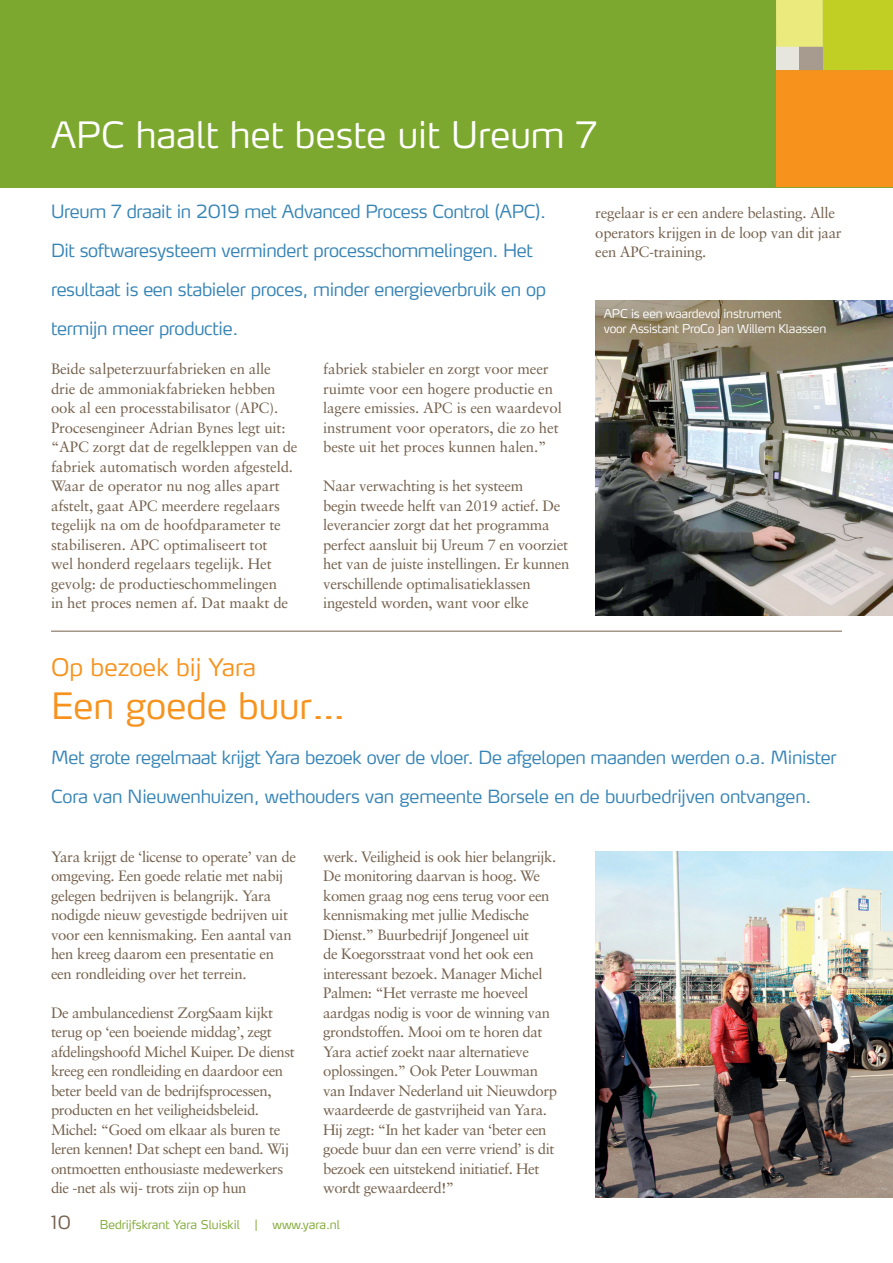
<style>
.page{position:relative;width:893px;height:1263px;background:#fff}
.page>*{position:absolute;margin:0;border:0;box-sizing:border-box;transform-origin:0 0}
.Kop_1{font:300 36px "Max LF";color:#fff}
.Kop_1-2{font:300 36px "Max LF";color:#f7931d}
.Kop_1-3{font:300 24px "Max LF";color:#f7931d}
.intro{font:300 18px/39px "Max LF";letter-spacing:-.02em;color:#3684b6}
.t1{font:300 18px "Max LF";color:#75614d}
.broodtekst{font:15px/19.5px "Sabon";letter-spacing:-.025em;color:#75614d}
.tussenkop{font:300 12px "Max LF";letter-spacing:-.02em;color:#fff}
.t2{font:300 12px "Max LF";color:#7da830}
</style>
<div class="page">
<div style="left:0;top:0;width:893px;height:187px;background:#7da830"></div>
<img style="left:595px;top:300px;width:298px;height:316px">
<hr style="left:51px;top:631px;width:791px;height:1px;background:#75614d">
<img style="left:595px;top:851px;width:298px;height:346px">
<div style="left:823px;top:0;width:70px;height:70px;background:#c1ce23"></div>
<div style="left:776px;top:70px;width:117px;height:117px;background:#f7931d"></div>
<div style="left:776px;top:47px;width:47px;height:23px;background:#e7e6de"></div>
<div style="left:799px;top:47px;width:24px;height:23px;background:#a79a8f"></div>
<div style="left:776px;top:0;width:47px;height:47px;background:#eaeb7c"></div>
<p class="Kop_1" style="left:51px;top:112px;width:548px">APC haalt het beste uit Ureum 7</p>
<p class="intro" style="left:51px;top:192px;width:497px">Ureum 7 draait in 2019 met Advanced Process Control (APC).<br>Dit softwaresysteem vermindert processchommelingen. Het resultaat is een stabieler proces, minder energieverbruik en op termijn meer productie.</p>
<p class="broodtekst" style="left:51px;top:359px;width:248px">Beide salpeterzuurfabrieken en alle drie de ammoniakfabrieken hebben ook al een processtabilisator (APC).<br>Procesengineer Adrian Bynes legt uit: “APC zorgt dat de regelkleppen van de fabriek automatisch worden afgesteld.<br>Waar de operator nu nog alles apart afstelt, gaat APC meerdere regelaars tegelijk na om de hoofdparameter te stabiliseren. APC optimaliseert tot<br>wel honderd regelaars tegelijk. Het gevolg: de productieschommelingen<br>in het proces nemen af. Dat maakt de</p>
<p class="broodtekst" style="left:323px;top:359px;width:240px">fabriek stabieler en zorgt voor meer ruimte voor een hogere productie en lagere emissies. APC is een waardevol instrument voor operators, die zo het beste uit het proces kunnen halen.”</p>
<p class="broodtekst" style="left:323px;top:476px;width:248px">Naar verwachting is het systeem<br>begin tweede helft van 2019 actief. De leverancier zorgt dat het programma perfect aansluit bij Ureum 7 en voorziet het van de juiste instellingen. Er kunnen verschillende optimalisatieklassen ingesteld worden, want voor elke</p>
<p class="broodtekst" style="left:595px;top:203px;width:248px">regelaar is er een andere belasting. Alle operators krijgen in de loop van dit jaar een APC-training.</p>
<p class="tussenkop" style="left:604px;top:306px;width:179px">APC is een waardevol instrument</p>
<p class="tussenkop" style="left:604px;top:321px;width:224px">voor Assistant ProCo Jan Willem Klaassen</p>
<p class="Kop_1-3" style="left:51px;top:652px;width:207px">Op bezoek bij Yara</p>
<p class="Kop_1-2" style="left:51px;top:683px;width:296px">Een goede buur…</p>
<p class="intro" style="left:51px;top:738px;width:787px">Met grote regelmaat krijgt Yara bezoek over de vloer. De afgelopen maanden werden o.a. Minister<br>Cora van Nieuwenhuizen, wethouders van gemeente Borsele en de buurbedrijven ontvangen.</p>
<p class="broodtekst" style="left:51px;top:846px;width:246px">Yara krijgt de ‘license to operate’ van de omgeving. Een goede relatie met nabij gelegen bedrijven is belangrijk. Yara nodigde nieuw gevestigde bedrijven uit voor een kennismaking. Een aantal van hen kreeg daarom een presentatie en een rondleiding over het terrein.</p>
<p class="broodtekst" style="left:51px;top:1002px;width:245px">De ambulancedienst ZorgSaam kijkt terug op ‘een boeiende middag’, zegt afdelingshoofd Michel Kuiper. De dienst kreeg een rondleiding en daardoor een beter beeld van de bedrijfsprocessen, producten en het veiligheidsbeleid.<br>Michel: “Goed om elkaar als buren te leren kennen! Dat schept een band. Wij ontmoetten enthousiaste medewerkers die -net als wij- trots zijn op hun</p>
<p class="broodtekst" style="left:323px;top:846px;width:235px">werk. Veiligheid is ook hier belangrijk.<br>De monitoring daarvan is hoog. We komen graag nog eens terug voor een kennismaking met jullie Medische Dienst.” Buurbedrijf Jongeneel uit<br>de Koegorsstraat vond het ook een interessant bezoek. Manager Michel Palmen: “Het verraste me hoeveel aardgas nodig is voor de winning van grondstoffen. Mooi om te horen dat Yara actief zoekt naar alternatieve oplossingen.” Ook Peter Louwman van Indaver Nederland uit Nieuwdorp waardeerde de gastvrijheid van Yara.<br>Hij zegt: “In het kader van ‘beter een goede buur dan een verre vriend’ is dit bezoek een uitstekend initiatief. Het wordt gewaardeerd!”</p>
<p class="t1" style="left:51px;top:1211px;width:22px">10</p>
<p class="t2" style="left:100px;top:1217px;width:242px">Bedrijfskrant Yara Sluiskil | www.yara.nl</p>
</div>
